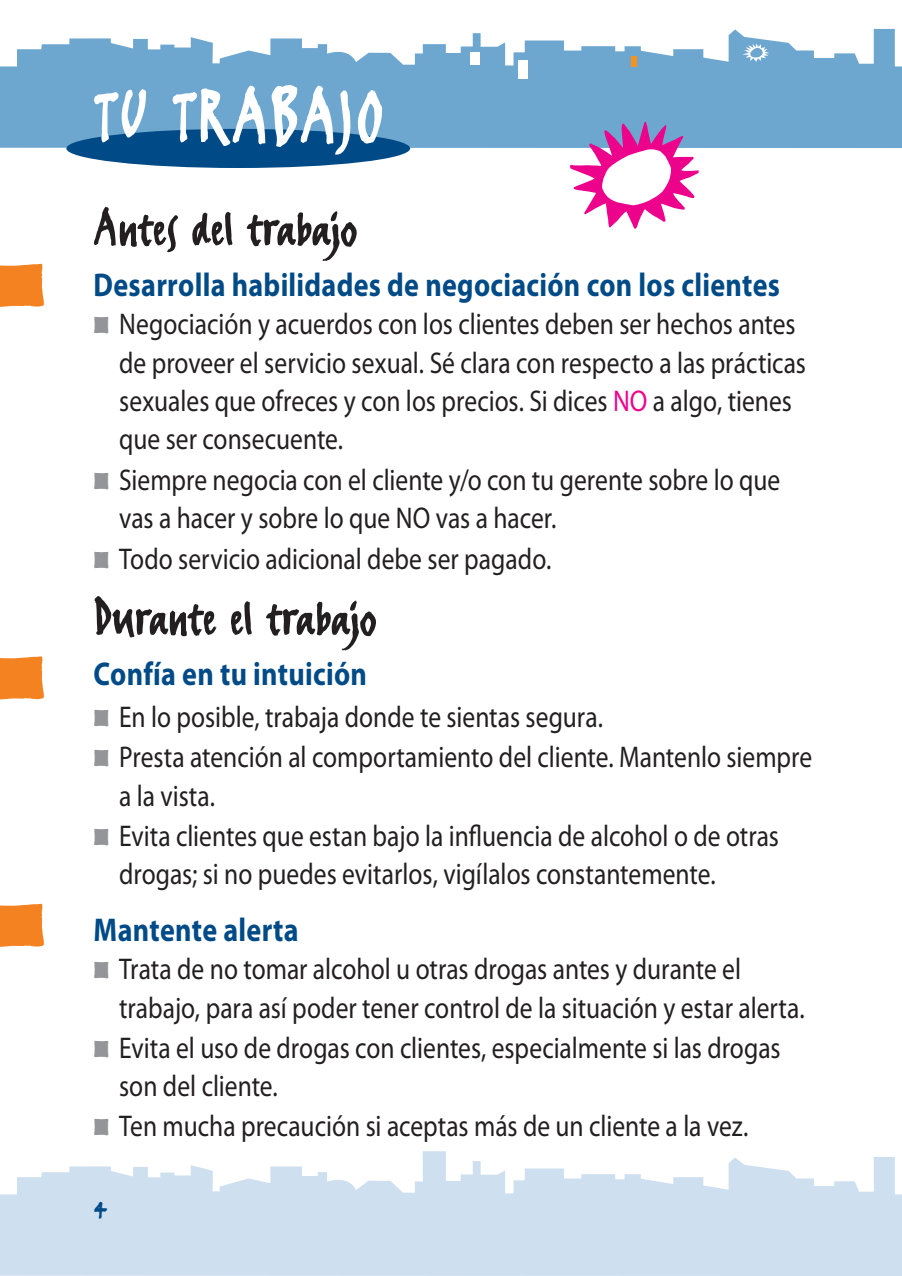
<style>
.page{position:relative;width:902px;height:1276px;background:#fff}
.page>*{position:absolute;margin:0;border:0;box-sizing:border-box;transform-origin:0 0}
.t1{font:90px "FF Erikrighthand";letter-spacing:.025em;color:#fff;scale:.85 1}
.t2{font:60px "FF Erikrighthand";letter-spacing:.01em;color:#231f20;scale:.85 1}
.t3{font:700 33px "Myriad Pro";letter-spacing:.01em;color:#004b87;scale:.85 1}
.t4{font:33px "FF Erikrighthand";color:#004b87;scale:.85 1}
.t5{font:30px "Myriad Pro";color:#231f20;scale:.85 1}
.s1{font-family:"Kosmik Glyphs";font-size:33px;color:#939598}
.s2{color:#ed028c}
</style>
<div class="page">
<svg style="left:0;top:1151px;width:901px;height:125px;fill:#cedfef"></svg>
<svg style="left:0;top:29px;width:901px;height:119px;fill:#6da7d0"></svg>
<svg style="left:569px;top:122px;width:129px;height:107px"></svg>
<div style="left:471px;top:52px;width:9px;height:12px;background:#fff"></div>
<div style="left:631px;top:56px;width:5px;height:11px;background:#f7931d"></div>
<div style="left:518px;top:60px;width:9px;height:19px;background:#fff"></div>
<svg style="left:0;top:656px;width:44px;height:43px;background:#f58b31"></svg>
<svg style="left:0;top:904px;width:44px;height:43px;background:#f58b31"></svg>
<svg style="left:0;top:264px;width:44px;height:43px;background:#f58b31"></svg>
<div style="left:66px;top:129px;width:344px;height:39px;background:#004b87;border-radius:50%"></div>
<svg style="left:742px;top:42px;width:27px;height:21px"></svg>
<h1 class="t1" style="left:94px;top:63px;width:343px">TU TRABAJO</h1>
<h2 class="t2" style="left:94px;top:192px;width:311px">Antes del trabajo</h2>
<p class="t3" style="left:94px;top:263px;width:809px">Desarrolla habilidades de negociación con los clientes</p>
<p class="t5" style="left:94px;top:306px;width:827px"><span class="s1">z</span> Negociación y acuerdos con los clientes deben ser hechos antes</p>
<p class="t5" style="left:119px;top:344px;width:809px">de proveer el servicio sexual. Sé clara con respecto a las prácticas</p>
<p class="t5" style="left:119px;top:382px;width:793px">sexuales que ofreces y con los precios. Si dices <span class="s2">NO</span> a algo, tienes</p>
<p class="t5" style="left:119px;top:421px;width:265px">que ser consecuente.</p>
<p class="t5" style="left:94px;top:461px;width:809px"><span class="s1">z</span> Siempre negocia con el cliente y/o con tu gerente sobre lo que</p>
<p class="t5" style="left:119px;top:499px;width:516px">vas a hacer y sobre lo que NO vas a hacer.</p>
<p class="t5" style="left:94px;top:540px;width:540px"><span class="s1">z</span> Todo servicio adicional debe ser pagado.</p>
<h2 class="t2" style="left:94px;top:581px;width:334px">Durante el trabajo</h2>
<p class="t3" style="left:94px;top:652px;width:323px">Confía en tu intuición</p>
<p class="t5" style="left:94px;top:698px;width:601px"><span class="s1">z</span> En lo posible, trabaja donde te sientas segura.</p>
<p class="t5" style="left:94px;top:739px;width:846px"><span class="s1">z</span> Presta atención al comportamiento del cliente. Mantenlo siempre</p>
<p class="t5" style="left:119px;top:777px;width:115px">a la vista.</p>
<p class="t5" style="left:94px;top:817px;width:807px"><span class="s1">z</span> Evita clientes que estan bajo la influencia de alcohol o de otras</p>
<p class="t5" style="left:119px;top:855px;width:703px">drogas; si no puedes evitarlos, vigílalos constantemente.</p>
<p class="t3" style="left:94px;top:908px;width:243px">Mantente alerta</p>
<p class="t5" style="left:94px;top:950px;width:763px"><span class="s1">z</span> Trata de no tomar alcohol u otras drogas antes y durante el</p>
<p class="t5" style="left:119px;top:989px;width:808px">trabajo, para así poder tener control de la situación y estar alerta.</p>
<p class="t5" style="left:94px;top:1029px;width:809px"><span class="s1">z</span> Evita el uso de drogas con clientes, especialmente si las drogas</p>
<p class="t5" style="left:119px;top:1067px;width:188px">son del cliente.</p>
<p class="t5" style="left:94px;top:1107px;width:771px"><span class="s1">z</span> Ten mucha precaución si aceptas más de un cliente a la vez.</p>
<p class="t4" style="left:94px;top:1184px;width:16px">4</p>
</div>
